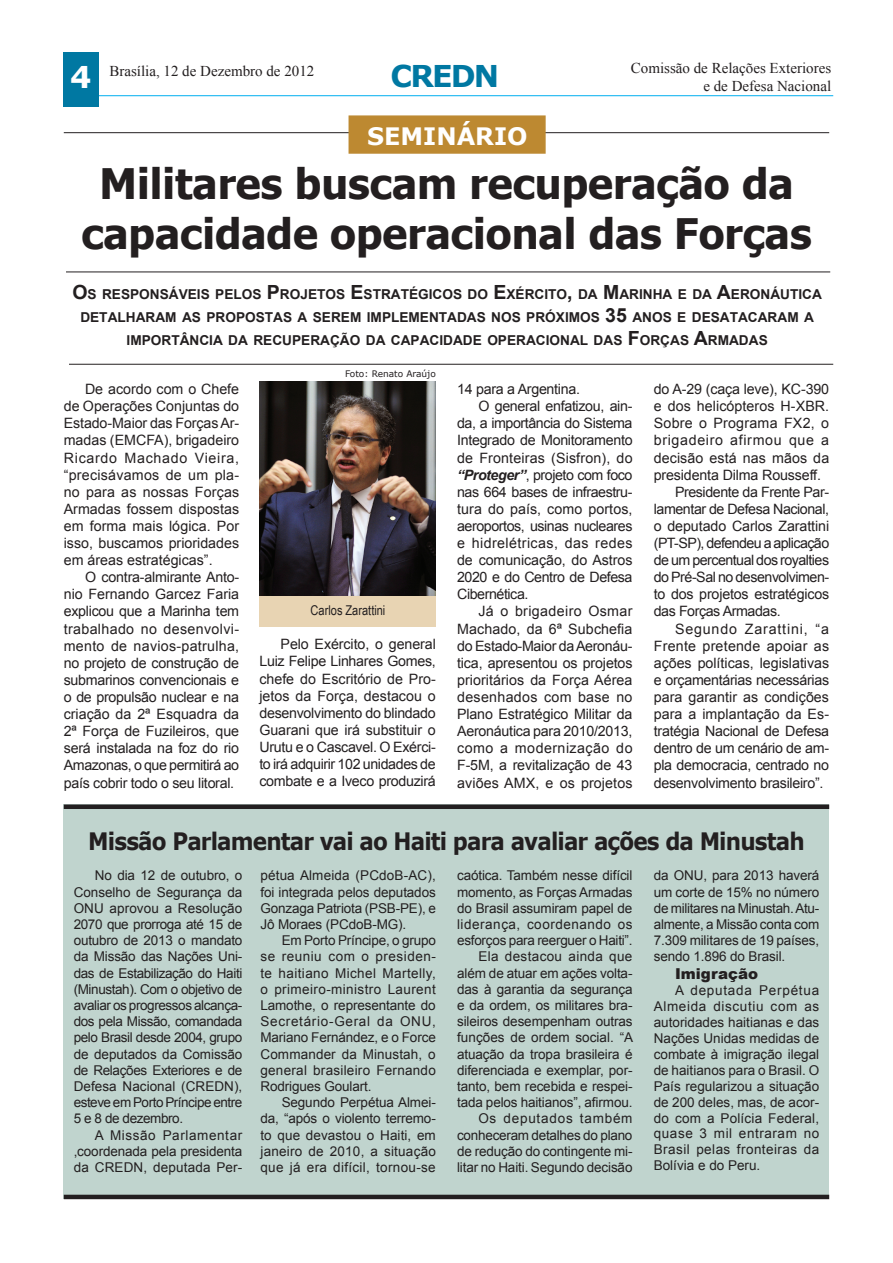
<style>
.page{position:relative;width:893px;height:1263px;background:#fff}
.page>*{position:absolute;margin:0;border:0;box-sizing:border-box;transform-origin:0 0}
.t1{font:700 42px/50.4px "Tahoma";color:#231f20;text-align:center}
.t2{font:700 30px "Verdana";letter-spacing:-.06em;color:#0078a2}
.t3{font:700 30px "Verdana";color:#fff}
.t4{font:700 24px "Verdana";letter-spacing:-.04em;color:#231f20;scale:.9 1}
.t5{font:700 24px "Verdana";color:#fff}
.t6{font:15px "Times New Roman";color:#231f20}
.t7{font:900 15px "Arial";color:#231f20}
.t8{font:14.25px/17.1px "Arial";letter-spacing:-.015em;color:#231f20;text-align:justify}
.t9{font:14.25px "Arial";letter-spacing:.005em;color:#231f20}
.t10{font:14.25px "Arial";letter-spacing:.01em;color:#231f20}
.t11{font:14.25px "Arial";letter-spacing:.03em;color:#231f20}
.t12{font:14.25px "Arial";letter-spacing:.015em;color:#231f20}
.t13{font:14.25px "Arial";letter-spacing:-.04em;color:#231f20}
.t14{font:14.25px "Arial";letter-spacing:-.035em;color:#231f20}
.t15{font:14.25px "Arial";letter-spacing:.045em;color:#231f20}
.t16{font:14.25px "Arial";letter-spacing:.02em;color:#231f20}
.t17{font:14.25px "Arial";letter-spacing:.06em;color:#231f20}
.t18{font:14.25px "Arial";letter-spacing:.025em;color:#231f20}
.t19{font:700 13.65px/23.4px "Arial";color:#231f20;text-align:center}
.t20{font:13.5px/16.2px "Arial";letter-spacing:-.01em;color:#231f20;text-align:justify}
.t21{font:13.5px "Arial Narrow";color:#231f20}
.t22{font:9px "Verdana";color:#231f20}
.s1{font-size:19.5px}
.s2{font-weight:700;font-style:italic}
</style>
<div class="page">
<div style="left:64px;top:804px;width:765px;height:395px;background:#c0d4ce"></div>
<div style="left:259px;top:582px;width:177px;height:44px;background:#e8d4b3"></div>
<hr style="left:66px;top:95px;width:767px;height:1px;background:#00aeef">
<div style="left:64px;top:52px;width:35px;height:54px;background:#0078a2"></div>
<hr style="left:64px;top:132px;width:765px;height:1px;background:#231f20">
<div style="left:349px;top:115px;width:197px;height:39px;background:#bd8931;border:2px solid #bd8931"></div>
<img style="left:259px;top:381px;width:177px;height:214px">
<hr style="left:66px;top:272px;width:764px;height:1px;background:#231f20">
<hr style="left:69px;top:364px;width:764px;height:1px;background:#231f20">
<div style="left:64px;top:804px;width:765px;height:5px;background:#231f20"></div>
<hr style="left:64px;top:1195px;width:765px;height:4px;background:#231f20">
<p class="t6" style="left:631px;top:58px;width:202px">Comissão de Relações Exteriores</p>
<p class="t6" style="left:109px;top:61px;width:206px">Brasília, 12 de Dezembro de 2012</p>
<h2 class="t2" style="left:390px;top:55px;width:110px">CREDN</h2>
<h3 class="t5" style="left:367px;top:119px;width:162px">SEMINÁRIO</h3>
<h1 class="t1" style="left:81px;top:156px;width:732px">Militares buscam recuperação da capacidade operacional das Forças</h1>
<h2 class="t3" style="left:70px;top:56px;width:23px">4</h2>
<p class="t6" style="left:703px;top:76px;width:129px">e de Defesa Nacional</p>
<p class="t19" style="left:72px;top:283px;width:751px"><span class="s1">O</span>S RESPONSÁVEIS PELOS <span class="s1">P</span> ROJETOS <span class="s1">E</span>STRATÉGICOS DO <span class="s1">E</span>XÉRCITO<span class="s1">,</span> DA <span class="s1">M</span>ARINHA E DA <span class="s1">A</span>ERONÁUTICA<br>DETALHARAM AS PROPOSTAS A SEREM IMPLEMENTADAS NOS PRÓXIMOS <span class="s1">35</span> ANOS E DESATACARAM A<br>IMPORTÂNCIA DA RECUPERAÇÃO DA CAPACIDADE OPERACIONAL DAS <span class="s1">F</span>ORÇAS <span class="s1">A</span>RMADAS</p>
<p class="t22" style="left:345px;top:368px;width:92px">Foto: Renato Araújo</p>
<p class="t8" style="left:64px;top:381px;width:177px;text-indent:21px">De acordo com o Chefe de Operações Conjuntas do Estado-Maior das Forças Ar&shy;madas (EMCFA), brigadeiro Ricardo Machado Vieira, “precisávamos de um pla&shy;no para as nossas Forças Armadas fossem dispostas em forma mais lógica. Por isso, buscamos prioridades em áreas estratégicas”.</p>
<p class="t8" style="left:64px;top:569px;width:177px;text-indent:21px">O contra-almirante Anto&shy;nio Fernando Garcez Faria explicou que a Marinha tem trabalhado no desenvolvi&shy;mento de navios-patrulha, no projeto de construção de submarinos convencionais e o de propulsão nuclear e na criação da 2ª Esquadra da 2ª Força de Fuzileiros, que será instalada na foz do rio Amazonas, o que permitirá ao país cobrir todo o seu litoral.</p>
<p class="t21" style="left:311px;top:601px;width:76px">Carlos Zarattini</p>
<p class="t8" style="left:259px;top:636px;width:178px;text-indent:21px">Pelo Exército, o general Luiz Felipe Linhares Gomes, chefe do Escritório de Pro&shy;jetos da Força, destacou o desenvolvimento do blindado Guarani que irá substituir o Urutu e o Cascavel. O Exérci&shy;to irá adquirir 102 unidades de combate e a Iveco produzirá</p>
<p class="t8" style="left:457px;top:381px;width:124px">14 para a Argentina.</p>
<p class="t8" style="left:478px;top:398px;width:156px">O general enfatizou, ain-</p>
<p class="t8" style="left:457px;top:415px;width:177px">da, a importância do Sistema</p>
<p class="t8" style="left:457px;top:432px;width:177px">Integrado de Monitoramento</p>
<p class="t10" style="left:457px;top:448px;width:177px">de Fronteiras (Sisfron), do</p>
<p class="t8" style="left:457px;top:466px;width:177px"><span class="s2">“Proteger”</span>, projeto com foco</p>
<p class="t8" style="left:457px;top:483px;width:177px">nas 664 bases de infraestru-</p>
<p class="t9" style="left:457px;top:499px;width:177px">tura do país, como portos,</p>
<p class="t8" style="left:457px;top:518px;width:177px">aeroportos, usinas nucleares</p>
<p class="t11" style="left:457px;top:534px;width:177px">e hidrelétricas, das redes</p>
<p class="t8" style="left:457px;top:552px;width:177px">de comunicação, do Astros</p>
<p class="t8" style="left:457px;top:569px;width:177px">2020 e do Centro de Defesa</p>
<p class="t8" style="left:457px;top:586px;width:73px">Cibernética.</p>
<p class="t18" style="left:478px;top:602px;width:156px">Já o brigadeiro Osmar</p>
<p class="t10" style="left:457px;top:619px;width:177px">Machado, da 6ª Subchefia</p>
<p class="t8" style="left:457px;top:637px;width:177px">do Estado-Maior da Aeronáu-</p>
<p class="t8" style="left:457px;top:654px;width:177px">tica, apresentou os projetos</p>
<p class="t9" style="left:457px;top:670px;width:177px">prioritários da Força Aérea</p>
<p class="t16" style="left:457px;top:688px;width:177px">desenhados com base no</p>
<p class="t8" style="left:457px;top:706px;width:177px">Plano Estratégico Militar da</p>
<p class="t8" style="left:457px;top:723px;width:177px">Aeronáutica para 2010/2013,</p>
<p class="t11" style="left:457px;top:739px;width:177px">como a modernização do</p>
<p class="t8" style="left:457px;top:757px;width:177px">F-5M, a revitalização de 43</p>
<p class="t10" style="left:457px;top:773px;width:177px">aviões AMX, e os projetos</p>
<p class="t8" style="left:654px;top:381px;width:177px">do A-29 (caça leve), KC-390</p>
<p class="t9" style="left:654px;top:397px;width:177px">e dos helicópteros H-XBR.</p>
<p class="t12" style="left:654px;top:414px;width:177px">Sobre o Programa FX2, o</p>
<p class="t15" style="left:654px;top:431px;width:177px">brigadeiro afirmou que a</p>
<p class="t9" style="left:654px;top:448px;width:177px">decisão está nas mãos da</p>
<p class="t8" style="left:654px;top:466px;width:169px">presidenta Dilma Rousseff.</p>
<p class="t8" style="left:675px;top:483px;width:156px">Presidente da Frente Par-</p>
<p class="t8" style="left:654px;top:500px;width:177px">lamentar de Defesa Nacional,</p>
<p class="t8" style="left:654px;top:518px;width:177px">o deputado Carlos Zarattini</p>
<p class="t13" style="left:654px;top:534px;width:177px">(PT-SP), defendeu a aplicação</p>
<p class="t14" style="left:654px;top:551px;width:177px">de um percentual dos royalties</p>
<p class="t8" style="left:654px;top:569px;width:177px">do Pré-Sal no desenvolvimen-</p>
<p class="t8" style="left:654px;top:586px;width:177px">to dos projetos estratégicos</p>
<p class="t8" style="left:654px;top:603px;width:128px">das Forças Armadas.</p>
<p class="t17" style="left:675px;top:619px;width:156px">Segundo Zarattini, “a</p>
<p class="t12" style="left:654px;top:636px;width:177px">Frente pretende apoiar as</p>
<p class="t8" style="left:654px;top:654px;width:177px">ações políticas, legislativas</p>
<p class="t8" style="left:654px;top:671px;width:177px">e orçamentárias necessárias</p>
<p class="t9" style="left:654px;top:688px;width:177px">para garantir as condições</p>
<p class="t9" style="left:654px;top:705px;width:177px">para a implantação da Es-</p>
<p class="t8" style="left:654px;top:723px;width:177px">tratégia Nacional de Defesa</p>
<p class="t8" style="left:654px;top:740px;width:177px">dentro de um cenário de am-</p>
<p class="t8" style="left:654px;top:757px;width:177px">pla democracia, centrado no</p>
<p class="t8" style="left:654px;top:774px;width:171px">desenvolvimento brasileiro”.</p>
<h3 class="t4" style="left:88px;top:824px;width:798px">Missão Parlamentar vai ao Haiti para avaliar ações da Minustah</h3>
<p class="t20" style="left:260px;top:868px;width:177px">pétua Almeida (PCdoB-AC), foi integrada pelos deputados Gonzaga Patriota (PSB-PE), e Jô Moraes (PCdoB-MG).</p>
<p class="t20" style="left:260px;top:932px;width:177px;text-indent:21px">Em Porto Príncipe, o grupo se reuniu com o presiden&shy;te haitiano Michel Martelly, o primeiro-ministro Laurent Lamothe, o representante do Secretário-Geral da ONU, Mariano Fernández, e o Force Commander da Minustah, o general brasileiro Fernando Rodrigues Goulart.</p>
<p class="t20" style="left:260px;top:1094px;width:177px;text-indent:21px">Segundo Perpétua Almei&shy;da, “após o violento terremo&shy;to que devastou o Haiti, em janeiro de 2010, a situação que já era difícil, tornou-se</p>
<p class="t20" style="left:457px;top:868px;width:178px;text-align:right">caótica. Também nesse difícil momento, as Forças Armadas do Brasil assumiram papel de liderança, coordenando os esforços para reerguer o Haiti”.<br>Ela destacou ainda que além de atuar em ações volta&shy;das à garantia da segurança e da ordem, os militares bra&shy;sileiros desempenham outras funções de ordem social. “A atuação da tropa brasileira é diferenciada e exemplar, por&shy;tanto, bem recebida e respei&shy;tada pelos haitianos”, afirmou.<br>Os deputados também conheceram detalhes do plano de redução do contingente mi&shy;litar no Haiti. Segundo decisão</p>
<p class="t20" style="left:654px;top:868px;width:167px">da ONU, para 2013 haverá um corte de 15% no número de militares na Minustah. Atu&shy;almente, a Missão conta com 7.309 militares de 19 países, sendo 1.896 do Brasil.</p>
<p class="t20" style="left:74px;top:868px;width:170px;text-indent:21px">No dia 12 de outubro, o Conselho de Segurança da ONU aprovou a Resolução 2070 que prorroga até 15 de outubro de 2013 o mandato da Missão das Nações Uni&shy;das de Estabilização do Haiti (Minustah). Com o objetivo de avaliar os progressos alcança&shy;dos pela Missão, comandada pelo Brasil desde 2004, grupo de deputados da Comissão de Relações Exteriores e de Defesa Nacional (CREDN), esteve em Porto Príncipe entre 5 e 8 de dezembro.</p>
<p class="t20" style="left:74px;top:1127px;width:170px;text-indent:21px">A Missão Parlamentar ,coordenada pela presidenta da CREDN, deputada Per-</p>
<p class="t7" style="left:675px;top:963px;width:85px">Imigração</p>
<p class="t20" style="left:654px;top:983px;width:167px;text-indent:21px">A deputada Perpétua Almeida discutiu com as autoridades haitianas e das Nações Unidas medidas de combate à imigração ilegal de haitianos para o Brasil. O País regularizou a situação de 200 deles, mas, de acor&shy;do com a Polícia Federal, quase 3 mil entraram no Brasil pelas fronteiras da Bolívia e do Peru.</p>
</div>
